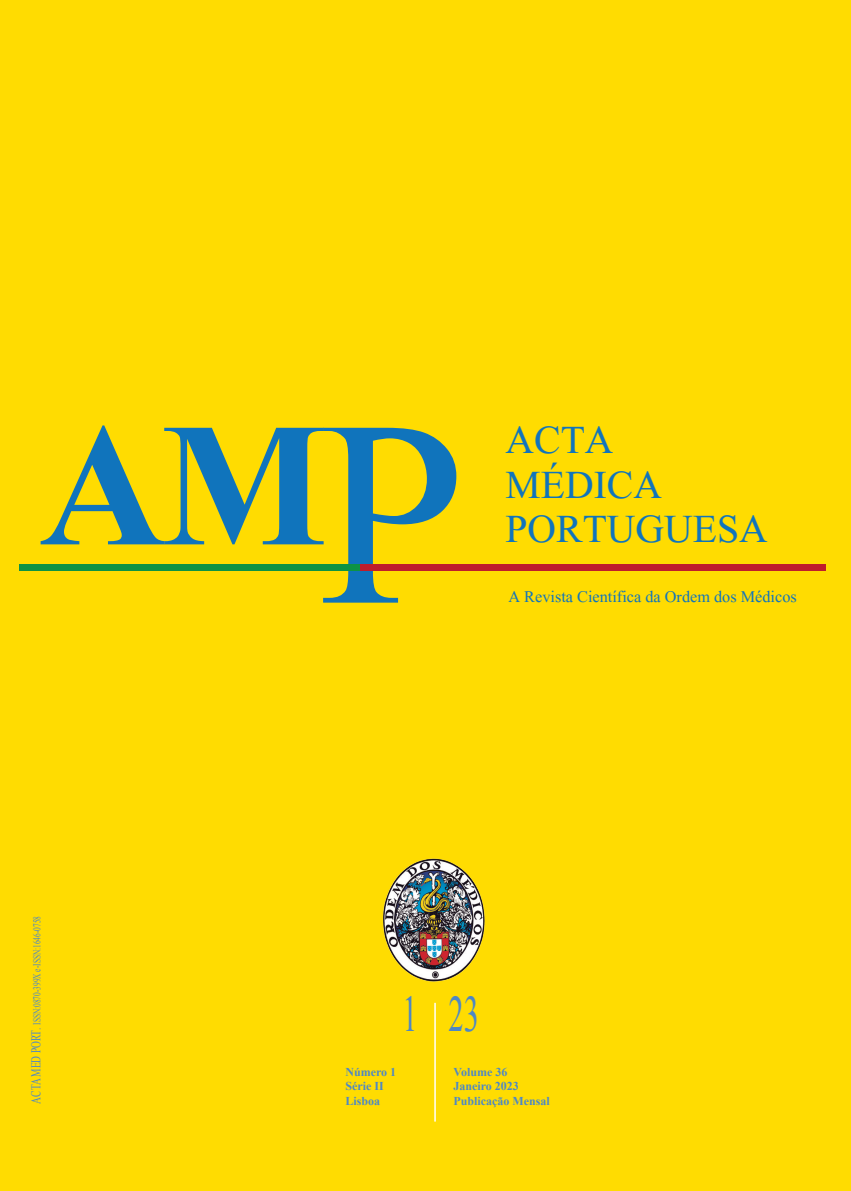
<style>
.page{position:relative;width:851px;height:1191px;background:#fff}
.page>*{position:absolute;margin:0;border:0;box-sizing:border-box;transform-origin:0 0}
.t1{font:51px "Times New Roman";color:#4d87c6;scale:.6 1}
.t2{font:49.2px/44.2px "Aparajita";color:#1074bc}
.t3{font:20.25px "Aparajita";color:#1074bc}
.t4{font:700 12px "Times New Roman";color:#4d87c6}
.t5{font:10.5px "Times New Roman";color:#4d87c6;scale:.7 1}
.s1{font-size:13.5px}
</style>
<div class="page">
<div style="left:0;top:0;width:19px;height:1191px;background:#ffdc01"></div>
<div style="left:19px;top:0;width:832px;height:1191px;background:#ffdc01"></div>
<hr style="left:434px;top:1002px;width:2px;height:119px;background:#fff">
<img style="left:383px;top:859px;width:102px;height:123px">
<svg style="left:41px;top:425px;width:415px;height:177px"></svg>
<div style="left:19px;top:564px;width:341px;height:6px;background:#0d9344"></div>
<div style="left:360px;top:564px;width:466px;height:6px;background:#be1d2c"></div>
<p class="t5" style="left:29px;top:1103px;width:269px;rotate:-90deg"><span class="s1">ACTA MED PORT.</span> ISSN:0870-399X e-ISSN:1646-0758</p>
<p class="t2" style="left:505px;top:420px;width:264px">ACTA<br>MÉDICA<br>PORTUGUESA</p>
<p class="t3" style="left:508px;top:584px;width:290px">A Revista Científica da Ordem dos Médicos</p>
<p class="t1" style="left:402px;top:977px;width:129px">1 23</p>
<p class="t4" style="left:345px;top:1063px;width:52px">Número 1</p>
<p class="t4" style="left:453px;top:1063px;width:55px">Volume 36</p>
<p class="t4" style="left:345px;top:1077px;width:40px">Série II</p>
<p class="t4" style="left:453px;top:1077px;width:67px">Janeiro 2023</p>
<p class="t4" style="left:345px;top:1092px;width:36px">Lisboa</p>
<p class="t4" style="left:453px;top:1092px;width:98px">Publicação Mensal</p>
</div>
